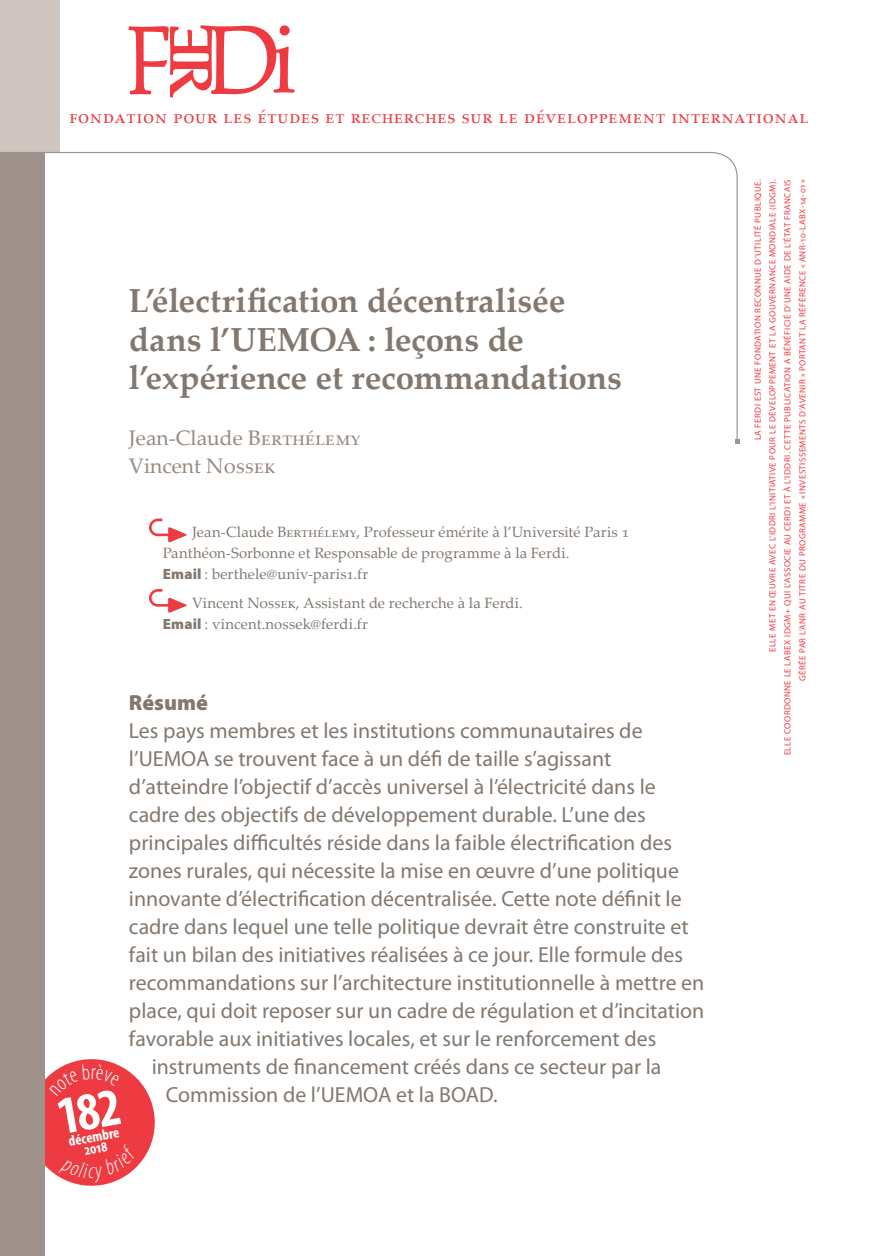
<style>
.page{position:relative;width:883px;height:1256px;background:#fff}
.page>*{position:absolute;margin:0;border:0;box-sizing:border-box;transform-origin:0 0}
.t1{font:700 33.25px/38.5px "Palatino Linotype";color:#83786f}
.t2{font:21.88px "Myriad Pro";color:#83786f}
.t3{font:900 21.88px "Myriad Pro";color:#83786f}
.t4{font:21px/28px "Palatino Linotype";color:#968980}
.t5{font:19.25px "Palatino Linotype";letter-spacing:.04em;color:#ee3a41}
.t6{font:14.88px/21px "Palatino Linotype";letter-spacing:.005em;color:#83786f}
.t7{font:700 condensed 14.88px/11.9px "Myriad Pro";color:#fff;text-align:center}
.t8{font:8.92px/14.9px "Myriad Pro";letter-spacing:.05em;color:#ee3a41;text-align:right}
.s1{font-family:"Myriad Pro";font-weight:900}
</style>
<div class="page">
<svg style="left:129px;top:25px;width:166px;height:73px"></svg>
<div style="left:0;top:0;width:60px;height:152px;background:#cfc6c2"></div>
<svg style="left:149px;top:518px;width:38px;height:24px"></svg>
<svg style="left:149px;top:589px;width:38px;height:23px"></svg>
<div style="left:0;top:152px;width:45px;height:1103px;background:#9e928b"></div>
<svg style="left:45px;top:151px;width:693px;height:288px"></svg>
<svg style="left:735px;top:439px;width:5px;height:4px"></svg>
<svg style="left:45px;top:1059px;width:110px;height:127px"></svg>
<p class="t5" style="left:69px;top:103px;width:741px">fondation pour les études et recherches sur le développement international</p>
<h1 class="t1" style="left:129px;top:280px;width:495px">L’électrification décentralisée dans l’UEMOA : leçons de l’expérience et recommandations</h1>
<p class="t4" style="left:129px;top:423px;width:233px">Jean-Claude Berthélemy<br>Vincent Nossek</p>
<p class="t6" style="left:163px;top:521px;width:468px;text-indent:30px">Jean-Claude Berthélemy, Professeur émérite à l’Université Paris 1<br>Panthéon-Sorbonne et Responsable de programme à la Ferdi.<br><span class="s1">Email</span> : berthele@univ-paris1.fr</p>
<p class="t6" style="left:163px;top:591px;width:362px;text-indent:30px">Vincent Nossek, Assistant de recherche à la Ferdi.<br><span class="s1">Email</span> : vincent.nossek@ferdi.fr</p>
<p class="t3" style="left:129px;top:687px;width:81px">Résumé</p>
<p class="t2" style="left:129px;top:717px;width:515px">Les pays membres et les institutions communautaires de</p>
<p class="t2" style="left:129px;top:745px;width:484px">l’UEMOA se trouvent face à un défi de taille s’agissant</p>
<p class="t2" style="left:129px;top:773px;width:528px">d’atteindre l’objectif d’accès universel à l’électricité dans le</p>
<p class="t2" style="left:129px;top:801px;width:518px">cadre des objectifs de développement durable. L’une des</p>
<p class="t2" style="left:129px;top:829px;width:545px">principales difficultés réside dans la faible électrification des</p>
<p class="t2" style="left:129px;top:857px;width:552px">zones rurales, qui nécessite la mise en œuvre d’une politique</p>
<p class="t2" style="left:129px;top:885px;width:554px">innovante d’électrification décentralisée. Cette note définit le</p>
<p class="t2" style="left:129px;top:913px;width:561px">cadre dans lequel une telle politique devrait être construite et</p>
<p class="t2" style="left:129px;top:941px;width:556px">fait un bilan des initiatives réalisées à ce jour. Elle formule des</p>
<p class="t2" style="left:129px;top:969px;width:577px">recommandations sur l’architecture institutionnelle à mettre en</p>
<p class="t2" style="left:129px;top:997px;width:577px">place, qui doit reposer sur un cadre de régulation et d’incitation</p>
<p class="t2" style="left:129px;top:1025px;width:529px">favorable aux initiatives locales, et sur le renforcement des</p>
<p class="t2" style="left:152px;top:1053px;width:511px">instruments de financement créés dans ce secteur par la</p>
<p class="t2" style="left:166px;top:1081px;width:333px">Commission de l’UEMOA et la BOAD.</p>
<p class="t7" style="left:68px;top:1134px;width:53px;rotate:-10deg">décembre<br>2018</p>
<p class="t8" style="left:750px;top:755px;width:577px;rotate:-90deg">LA FERDI EST UNE FONDATION RECONNUE D’UTILITÉ PUBLIQUE.<br>ELLE MET EN ŒUVRE AVEC L’IDDRI L’INITIATIVE POUR LE DÉVELOPPEMENT ET LA GOUVERNANCE MONDIALE (IDGM).<br>ELLE COORDONNE LE LABEX IDGM+ QUI L’ASSOCIE AU CERDI ET À L’IDDRI. CETTE PUBLICATION A BÉNÉFICIÉ D’UNE AIDE DE L’ÉTAT FRANCAIS GÉRÉE PAR L’ANR AU TITRE DU PROGRAMME « INVESTISSEMENTS D’AVENIR » PORTANT LA RÉFÉRENCE « ANR-10-LABX-14-01 »</p>
</div>
